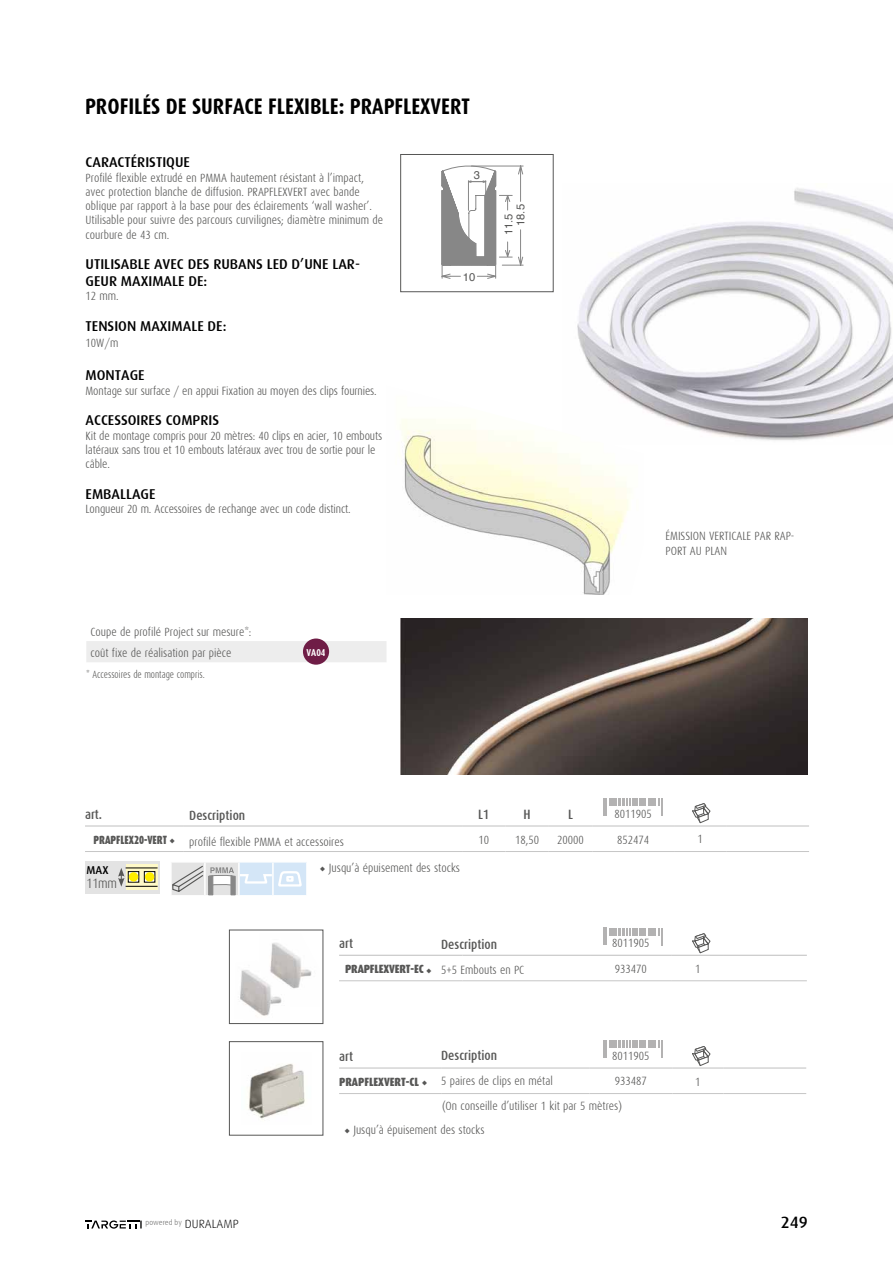
<style>
.page{position:relative;width:893px;height:1263px;background:#fff}
.page>*{position:absolute;margin:0;border:0;box-sizing:border-box;transform-origin:0 0}
.t1{font:700 22.5px "Dax Condensed";color:#000}
.t2{font:500 16.5px "Dax";color:#000}
.t3{font:500 14.25px/16.5px "Dax";color:#000}
.t4{font:300 13.65px "Dax Condensed";color:#575756}
.t5{font:500 13.5px "Dax Condensed";color:#575756}
.t6{font:300 12px/14.2px "Dax Condensed";color:#575756}
.t7{font:900 12px "Dax Condensed";color:#575756}
.t8{font:900 12px "Dax Condensed";color:#575756;scale:.9 1}
.t9{font:500 11.4px "Dax";color:#000}
.t10{font:11.25px/12px "Helvetica";color:#575756}
.t11{font:300 10.5px "Dax Condensed";color:#575756;scale:.9 1}
.t12{font:700 10.05px "Dax Condensed";color:#fff}
.t13{font:300 7.5px "Dax";color:#575756}
.s1{font-family:"Minion Pro";font-weight:400}
.s2{font-size:12px;color:#000}
</style>
<div class="page">
<svg style="left:85px;top:1220px;width:57px;height:8px"></svg>
<img style="left:577px;top:188px;width:316px;height:253px">
<div style="left:229px;top:930px;width:94px;height:94px;border:1px solid #575756"></div>
<img style="left:271px;top:943px;width:41px;height:46px">
<img style="left:240px;top:961px;width:50px;height:55px">
<svg style="left:604px;top:798px;width:58px;height:17px"></svg>
<hr style="left:339px;top:980px;width:123px;height:1px;background:#c6c6c6">
<hr style="left:462px;top:980px;width:128px;height:1px;background:#c6c6c6">
<hr style="left:590px;top:980px;width:82px;height:1px;background:#c6c6c6">
<hr style="left:672px;top:980px;width:52px;height:1px;background:#c6c6c6">
<hr style="left:724px;top:980px;width:83px;height:1px;background:#c6c6c6">
<hr style="left:339px;top:955px;width:123px;height:1px;background:#c6c6c6">
<hr style="left:462px;top:955px;width:128px;height:1px;background:#c6c6c6">
<hr style="left:590px;top:955px;width:82px;height:1px;background:#c6c6c6">
<hr style="left:672px;top:955px;width:52px;height:1px;background:#c6c6c6">
<hr style="left:724px;top:955px;width:83px;height:1px;background:#c6c6c6">
<svg style="left:604px;top:928px;width:58px;height:17px"></svg>
<hr style="left:339px;top:1093px;width:102px;height:1px;background:#c6c6c6">
<hr style="left:441px;top:1093px;width:148px;height:1px;background:#c6c6c6">
<hr style="left:589px;top:1093px;width:83px;height:1px;background:#c6c6c6">
<hr style="left:672px;top:1093px;width:51px;height:1px;background:#c6c6c6">
<hr style="left:723px;top:1093px;width:83px;height:1px;background:#c6c6c6">
<hr style="left:339px;top:1067px;width:102px;height:1px;background:#c6c6c6">
<hr style="left:441px;top:1067px;width:148px;height:1px;background:#c6c6c6">
<hr style="left:589px;top:1067px;width:83px;height:1px;background:#c6c6c6">
<hr style="left:672px;top:1067px;width:51px;height:1px;background:#c6c6c6">
<hr style="left:723px;top:1067px;width:83px;height:1px;background:#c6c6c6">
<svg style="left:604px;top:1040px;width:58px;height:18px"></svg>
<img style="left:248px;top:1064px;width:57px;height:56px">
<div style="left:229px;top:1041px;width:94px;height:94px;border:1px solid #575756"></div>
<svg style="left:441px;top:165px;width:82px;height:114px"></svg>
<div style="left:400px;top:154px;width:153px;height:138px;border:1px solid #575756"></div>
<img style="left:400px;top:619px;width:408px;height:155px">
<hr style="left:85px;top:851px;width:98px;height:1px;background:#c6c6c6">
<hr style="left:183px;top:851px;width:279px;height:1px;background:#c6c6c6">
<hr style="left:462px;top:851px;width:43px;height:1px;background:#c6c6c6">
<hr style="left:505px;top:851px;width:44px;height:1px;background:#c6c6c6">
<hr style="left:549px;top:851px;width:43px;height:1px;background:#c6c6c6">
<hr style="left:592px;top:851px;width:82px;height:1px;background:#c6c6c6">
<hr style="left:674px;top:851px;width:52px;height:1px;background:#c6c6c6">
<hr style="left:726px;top:851px;width:83px;height:1px;background:#c6c6c6">
<hr style="left:85px;top:825px;width:98px;height:1px;background:#c6c6c6">
<hr style="left:183px;top:825px;width:279px;height:1px;background:#c6c6c6">
<hr style="left:462px;top:825px;width:43px;height:1px;background:#c6c6c6">
<hr style="left:505px;top:825px;width:44px;height:1px;background:#c6c6c6">
<hr style="left:549px;top:825px;width:43px;height:1px;background:#c6c6c6">
<hr style="left:592px;top:825px;width:82px;height:1px;background:#c6c6c6">
<hr style="left:674px;top:825px;width:52px;height:1px;background:#c6c6c6">
<hr style="left:726px;top:825px;width:83px;height:1px;background:#c6c6c6">
<img style="left:400px;top:386px;width:244px;height:209px">
<div style="left:85px;top:861px;width:75px;height:32px;background:#e3e3e3"></div>
<svg style="left:118px;top:868px;width:7px;height:19px"></svg>
<svg style="left:126px;top:864px;width:32px;height:26px"></svg>
<div style="left:128px;top:871px;width:11px;height:11px;border:1px solid #000"></div>
<div style="left:144px;top:871px;width:11px;height:11px;border:1px solid #000"></div>
<div style="left:129px;top:872px;width:9px;height:9px;background:#ffed00;border-radius:50%"></div>
<div style="left:145px;top:872px;width:9px;height:9px;background:#ffed00;border-radius:50%"></div>
<hr style="left:126px;top:867px;width:32px;height:1px;background:#000">
<hr style="left:126px;top:886px;width:32px;height:1px;background:#000">
<svg style="left:171px;top:862px;width:136px;height:34px"></svg>
<svg style="left:86px;top:641px;width:300px;height:23px;background:#eee"></svg>
<div style="left:303px;top:638px;width:26px;height:27px;background:#6f1d46;border-radius:50%"></div>
<svg style="left:692px;top:803px;width:18px;height:20px"></svg>
<svg style="left:692px;top:933px;width:18px;height:20px"></svg>
<svg style="left:692px;top:1046px;width:18px;height:20px"></svg>
<h1 class="t1" style="left:85px;top:94px;width:386px">PROFILÉS DE SURFACE FLEXIBLE: PRAPFLEXVERT</h1>
<p class="t3" style="left:86px;top:154px;width:106px">CARACTÉRISTIQUE</p>
<p class="t6" style="left:86px;top:170px;width:299px">Profilé flexible extrudé en PMMA hautement résistant à l’impact, avec protection blanche de diffusion. PRAPFLEXVERT avec bande oblique par rapport à la base pour des éclairements ‘wall washer’.<br>Utilisable pour suivre des parcours curvilignes; diamètre minimum de courbure de 43 cm.</p>
<p class="t3" style="left:86px;top:256px;width:276px">UTILISABLE AVEC DES RUBANS LED D’UNE LAR-<br>GEUR MAXIMALE DE:</p>
<p class="t6" style="left:86px;top:289px;width:35px">12 mm.</p>
<p class="t3" style="left:86px;top:318px;width:142px">TENSION MAXIMALE DE:</p>
<p class="t6" style="left:86px;top:336px;width:34px">10W/m</p>
<p class="t3" style="left:86px;top:367px;width:61px">MONTAGE</p>
<p class="t6" style="left:86px;top:384px;width:293px">Montage sur surface / en appui Fixation au moyen des clips fournies.</p>
<p class="t3" style="left:86px;top:412px;width:135px">ACCESSOIRES COMPRIS</p>
<p class="t6" style="left:86px;top:429px;width:298px">Kit de montage compris pour 20 mètres: 40 clips en acier, 10 embouts latéraux sans trou et 10 embouts latéraux avec trou de sortie pour le câble.</p>
<p class="t3" style="left:86px;top:486px;width:72px">EMBALLAGE</p>
<p class="t6" style="left:86px;top:502px;width:267px">Longueur 20 m. Accessoires de rechange avec un code distinct.</p>
<p class="t10" style="left:474px;top:169px;width:8px">3</p>
<p class="t10" style="left:463px;top:271px;width:14px">10</p>
<p class="t10" style="left:503px;top:226px;width:23px;text-indent:-9px;rotate:-90deg">11.5<br>18.5</p>
<p class="t6" style="left:91px;top:621px;width:162px;line-height:21.3px">Coupe de profilé Project sur mesure*: coût fixe de réalisation par pièce</p>
<p class="t11" style="left:86px;top:668px;width:133px">* Accessoires de montage compris.</p>
<p class="t12" style="left:307px;top:647px;width:20px">VA04</p>
<p class="t6" style="left:665px;top:529px;width:130px">ÉMISSION VERTICALE PAR RAP-<br>PORT AU PLAN</p>
<p class="t5" style="left:85px;top:807px;width:19px">art.</p>
<p class="t5" style="left:478px;top:807px;width:12px">L1</p>
<p class="t5" style="left:524px;top:807px;width:9px">H</p>
<p class="t5" style="left:568px;top:807px;width:6px">L</p>
<p class="t6" style="left:614px;top:807px;width:39px">8011905</p>
<p class="t8" style="left:94px;top:833px;width:92px">PRAPFLEX20-VERT <span class="s1">◆</span></p>
<p class="t6" style="left:478px;top:833px;width:12px">10</p>
<p class="t6" style="left:515px;top:833px;width:26px">18,50</p>
<p class="t6" style="left:557px;top:833px;width:28px">20000</p>
<p class="t6" style="left:617px;top:833px;width:34px">852474</p>
<p class="t6" style="left:697px;top:831px;width:7px">1</p>
<p class="t9" style="left:87px;top:863px;width:23px">MAX</p>
<p class="t4" style="left:87px;top:875px;width:32px">11mm</p>
<p class="t5" style="left:189px;top:808px;width:58px">Description</p>
<p class="t6" style="left:189px;top:834px;width:156px">profilé flexible PMMA et accessoires</p>
<p class="t6" style="left:320px;top:860px;width:142px"><span class="s1">◆</span> Jusqu’à épuisement des stocks</p>
<p class="t5" style="left:441px;top:937px;width:58px">Description</p>
<p class="t6" style="left:441px;top:963px;width:85px">5+5 Embouts en PC</p>
<p class="t5" style="left:339px;top:936px;width:15px">art</p>
<p class="t6" style="left:612px;top:936px;width:39px">8011905</p>
<p class="t7" style="left:345px;top:962px;width:88px">PRAPFLEXVERT-EC <span class="s1">◆</span></p>
<p class="t6" style="left:615px;top:961px;width:34px">933470</p>
<p class="t6" style="left:695px;top:962px;width:7px">1</p>
<p class="t5" style="left:441px;top:1048px;width:58px">Description</p>
<p class="t6" style="left:441px;top:1074px;width:113px">5 paires de clips en métal</p>
<p class="t5" style="left:339px;top:1049px;width:15px">art</p>
<p class="t6" style="left:612px;top:1049px;width:39px">8011905</p>
<p class="t7" style="left:339px;top:1075px;width:90px">PRAPFLEXVERT-CL <span class="s1">◆</span></p>
<p class="t6" style="left:615px;top:1074px;width:34px">933487</p>
<p class="t6" style="left:695px;top:1075px;width:7px">1</p>
<p class="t6" style="left:442px;top:1099px;width:181px">(On conseille d’utiliser 1 kit par 5 mètres)</p>
<p class="t6" style="left:344px;top:1123px;width:142px"><span class="s1">◆</span> Jusqu’à épuisement des stocks</p>
<p class="t13" style="left:146px;top:1218px;width:95px">powered by <span class="s2">DURALAMP</span></p>
<h2 class="t2" style="left:781px;top:1213px;width:29px">249</h2>
</div>
